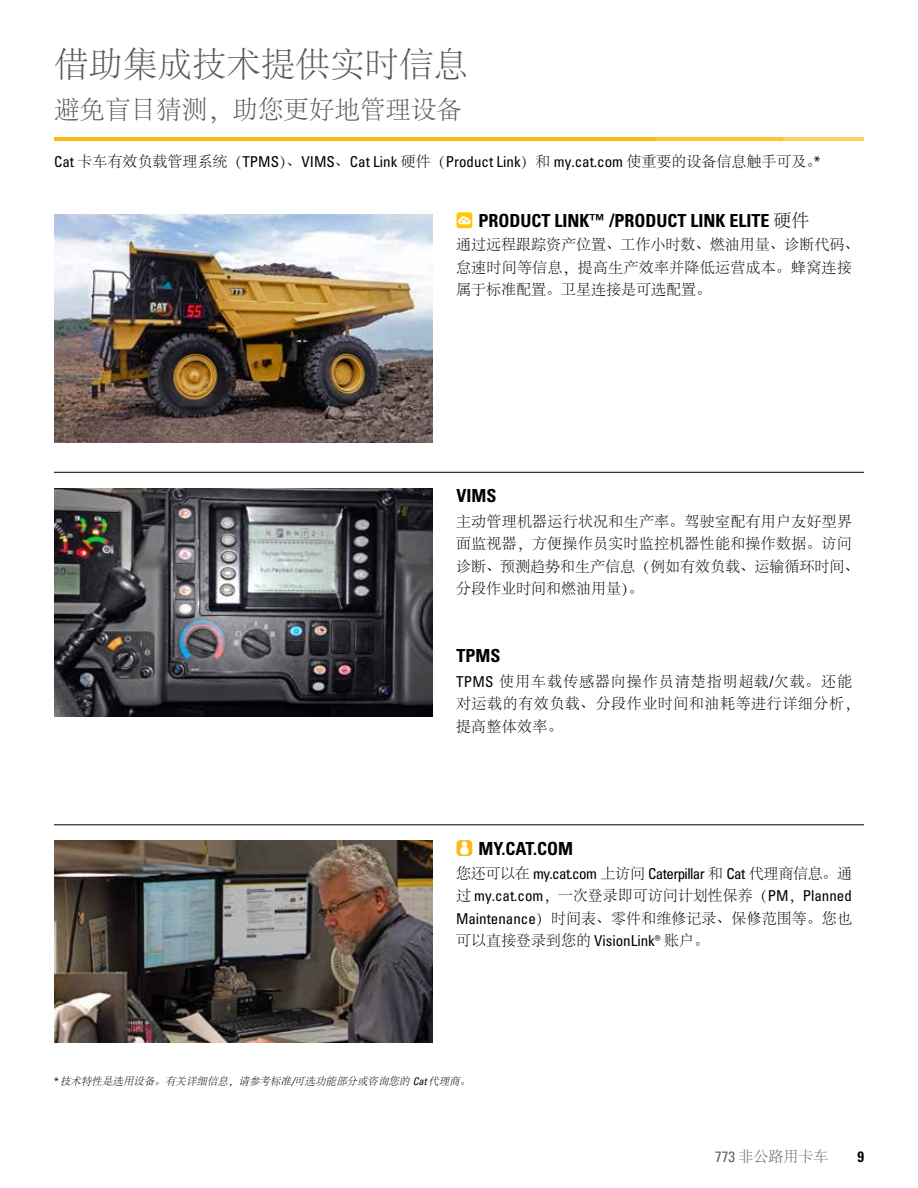
<style>
.page{position:relative;width:918px;height:1188px;background:#fff}
.page>*{position:absolute;margin:0;border:0;box-sizing:border-box;transform-origin:0 0}
.t1{font:300 34.5px "Adobe Song Std";color:#58585b}
.t2{font:300 25.5px "Adobe Song Std";color:#58585b}
.t3{font:18px "Univers LTCYR 67 Bold Cond";color:#000}
.t4{font:300 15px/22.5px "Adobe Song Std";letter-spacing:.015em;color:#000}
.t5{font:condensed 15px/22.5px "Univers LTCYR 57";letter-spacing:-.04em;color:#000}
.t6{font:condensed 15px "Univers LTCYR 57";color:#000}
.t7{font:300 15px/22.5px "Adobe Song Std";letter-spacing:.035em;color:#000}
.t8{font:300 15px "Adobe Song Std";color:#5d6263}
.t9{font:15px "Univers LTCYR 67 Bold Cond";color:#000}
.t10{font:italic 300 10.5px "Adobe Song Std";color:#000}
.s1{font-family:"Adobe Song Std";font-weight:300;font-stretch:normal}
.s2{font-family:"Adobe Song Std";font-weight:300}
.s3{font-family:"Univers LTCYR 57";font-weight:400;font-stretch:condensed}
.s4{font-family:"Univers LTCYR 57";font-weight:400;font-style:normal;font-stretch:condensed}
.s5{font-family:"Univers LT Std";font-weight:400;font-stretch:condensed}
</style>
<div class="page">
<img style="left:54px;top:214px;width:379px;height:228px">
<hr style="left:54px;top:137px;width:601px;height:4px;background:#fdba11">
<hr style="left:654px;top:137px;width:128px;height:4px;background:#fdc435">
<hr style="left:782px;top:137px;width:82px;height:4px;background:#fdd265">
<img style="left:54px;top:840px;width:379px;height:203px">
<hr style="left:54px;top:472px;width:810px;height:1px;background:#000">
<svg style="left:457px;top:212px;width:15px;height:16px"></svg>
<div style="left:457px;top:840px;width:15px;height:16px;background:#fcba16;border-radius:4px"></div>
<svg style="left:460px;top:841px;width:9px;height:14px"></svg>
<img style="left:54px;top:489px;width:379px;height:228px">
<hr style="left:54px;top:825px;width:810px;height:1px;background:#000">
<h1 class="t1" style="left:54px;top:45px;width:416px">借助集成技术提供实时信息</h1>
<h2 class="t2" style="left:54px;top:96px;width:409px">避免盲目猜测，助您更好地管理设备</h2>
<p class="t6" style="left:54px;top:152px;width:769px">Cat <span class="s1">卡车有效负载管理系统（</span>TPMS<span class="s1">）、</span>VIMS<span class="s1">、</span>Cat Link <span class="s1">硬件（</span>Product Link<span class="s1">）和</span> my.cat.com <span class="s1">使重要的设备信息触手可及。</span>*</p>
<p class="t3" style="left:478px;top:210px;width:333px">PRODUCT LINK™ /PRODUCT LINK ELITE <span class="s2">硬件</span></p>
<p class="t4" style="left:456px;top:234px;width:405px">通过远程跟踪资产位置、工作小时数、燃油用量、诊断代码、怠速时间等信息，提高生产效率并降低运营成本。蜂窝连接属于标准配置。卫星连接是可选配置。</p>
<p class="t3" style="left:457px;top:484px;width:42px">VIMS</p>
<p class="t4" style="left:456px;top:510px;width:405px">主动管理机器运行状况和生产率。驾驶室配有用户友好型界面监视器，方便操作员实时监控机器性能和操作数据。访问诊断、预测趋势和生产信息（例如有效负载、运输循环时间、分段作业时间和燃油用量）。</p>
<p class="t3" style="left:457px;top:644px;width:46px">TPMS</p>
<p class="t7" style="left:456px;top:670px;width:405px"><span class="s3">TPMS</span> 使用车载传感器向操作员清楚指明超载<span class="s3">/</span>欠载。还能对运载的有效负载、分段作业时间和油耗等进行详细分析，提高整体效率。</p>
<p class="t3" style="left:478px;top:837px;width:96px">MY.CAT.COM</p>
<p class="t5" style="left:456px;top:862px;width:398px"><span class="s1">您还可以在</span> my.cat.com <span class="s1">上访问</span> Caterpillar <span class="s1">和</span> Cat <span class="s1">代理商信息。通过</span> my.cat.com<span class="s1">，一次登录即可访问计划性保养（</span>PM<span class="s1">，</span>Planned</p>
<p class="t4" style="left:456px;top:908px;width:398px"><span class="s3">Maintenance</span>）时间表、零件和维修记录、保修范围等。您也可以直接登录到您的 <span class="s3">VisionLink®</span> 账户。</p>
<p class="t10" style="left:54px;top:1076px;width:420px"><span class="s4">*</span> 技术特性是选用设备。有关详细信息，请参考标准<span class="s5">/</span>可选功能部分或咨询您的 <span class="s5">C a t</span> 代理商。</p>
<p class="t8" style="left:715px;top:1148px;width:115px"><span class="s3">773</span> 非公路用卡车</p>
<p class="t9" style="left:857px;top:1147px;width:8px">9</p>
</div>
